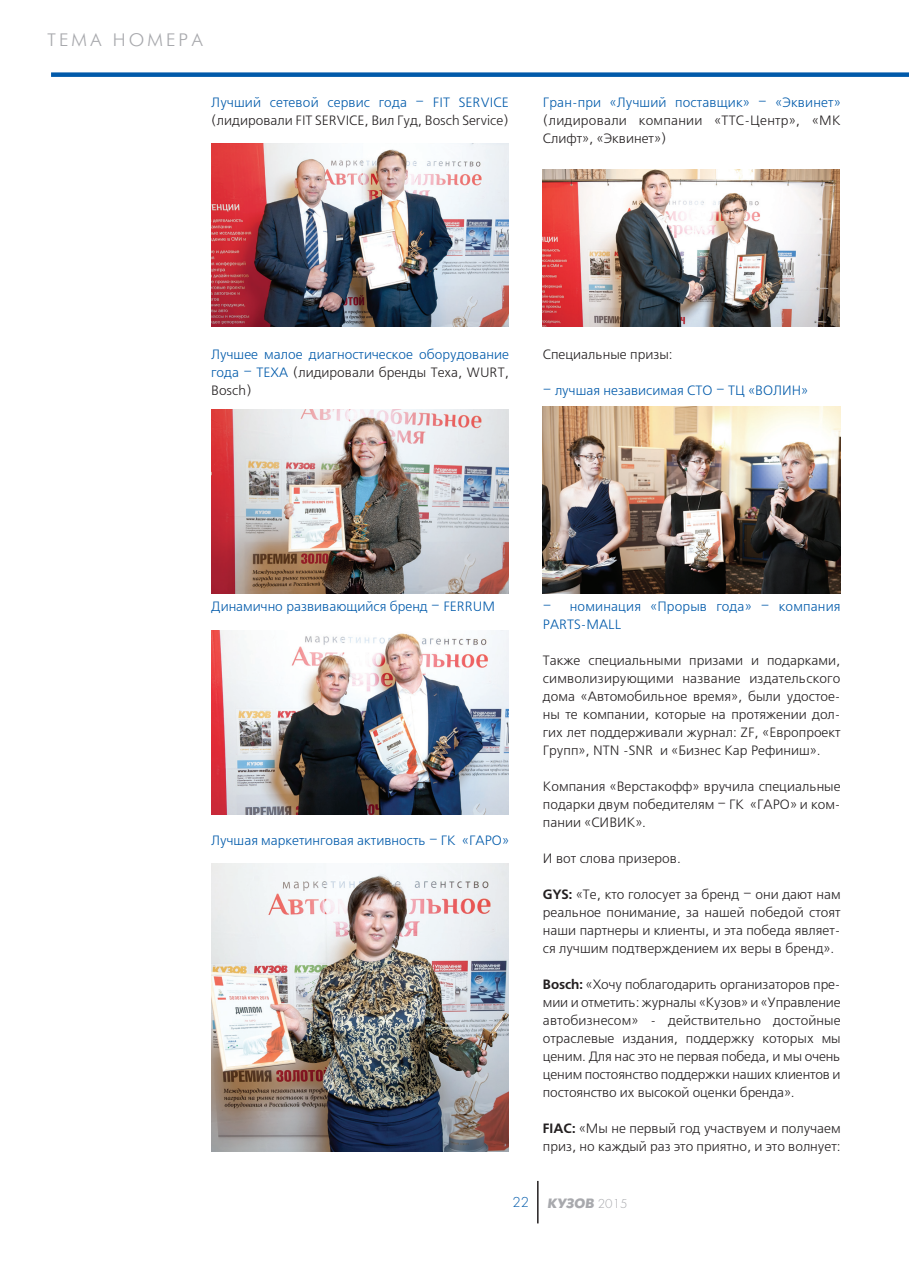
<style>
.page{position:relative;width:909px;height:1266px;background:#fff}
.page>*{position:absolute;margin:0;border:0;box-sizing:border-box;transform-origin:0 0}
.t1{font:18px "Futura Futuris Light C";letter-spacing:.175em;color:#a8a9ad}
.t2{font:13.5px/18px "Free Set C";color:#231f20;text-align:justify}
.t3{font:13.5px/18px "Free Set C";color:#015aaa;text-align:justify}
.t4{font:italic 700 13.5px "Futura Futuris C";color:#a8a9ad}
.s1{color:#231f20}
.s2{font-family:"Free Set";font-weight:600}
.s3{font-family:"Futura";font-weight:300;font-style:normal;font-size:15px;color:#015aaa}
.s4{font-family:"Futura";font-weight:300;font-style:normal}
</style>
<div class="page">
<div style="left:51px;top:72px;width:858px;height:5px;background:#015aaa"></div>
<hr style="left:537px;top:1181px;width:2px;height:42px;background:#231f20">
<img style="left:211px;top:143px;width:298px;height:184px">
<img style="left:543px;top:169px;width:297px;height:158px">
<img style="left:543px;top:406px;width:298px;height:187px">
<img style="left:211px;top:631px;width:298px;height:183px">
<img style="left:211px;top:863px;width:298px;height:288px">
<img style="left:211px;top:409px;width:298px;height:184px">
<h1 class="t1" style="left:48px;top:31px;width:157px">тема номера</h1>
<p class="t3" style="left:211px;top:94px;width:299px">Лучший сетевой сервис года – FIT SERVICE</p>
<p class="t2" style="left:211px;top:112px;width:299px">(лидировали FIT SERVICE, Вил Гуд, Bosch Service)</p>
<p class="t3" style="left:543px;top:94px;width:299px">Гран-при «Лучший поставщик» – «Эквинет»</p>
<p class="t2" style="left:543px;top:112px;width:299px">(лидировали компании «ТТС-Центр», «МК<br>Слифт», «Эквинет»)</p>
<p class="t3" style="left:211px;top:346px;width:299px">Лучшее малое диагностическое оборудование года – TEXA <span class="s1">(лидировали бренды Texa, WURT, Bosch)</span></p>
<p class="t2" style="left:543px;top:346px;width:131px">Специальные призы:</p>
<p class="t3" style="left:543px;top:382px;width:267px">– лучшая независимая СТО – ТЦ «ВОЛИН»</p>
<p class="t3" style="left:211px;top:598px;width:285px">Динамично развивающийся бренд – FERRUM</p>
<p class="t3" style="left:211px;top:832px;width:299px">Лучшая маркетинговая активность – ГК «ГАРО»</p>
<p class="t3" style="left:543px;top:598px;width:299px">– номинация «Прорыв года» – компания<br>PARTS-MALL</p>
<p class="t2" style="left:543px;top:652px;width:299px">Также специальными призами и подарками, символизирующими название издательского дома «Автомобильное время», были удостое&shy;ны те компании, которые на протяжении дол&shy;гих лет поддерживали журнал: ZF, «Европроект Групп», NTN -SNR и «Бизнес Кар Рефиниш».</p>
<p class="t2" style="left:543px;top:778px;width:299px">Компания «Верстакофф» вручила специальные подарки двум победителям – ГК «ГАРО» и ком&shy;пании «СИВИК».</p>
<p class="t2" style="left:543px;top:850px;width:139px">И вот слова призеров.</p>
<p class="t2" style="left:543px;top:886px;width:299px"><span class="s2">GYS:</span> «Те, кто голосует за бренд – они дают нам реальное понимание, за нашей победой стоят наши партнеры и клиенты, и эта победа являет&shy;ся лучшим подтверждением их веры в бренд».</p>
<p class="t2" style="left:543px;top:976px;width:299px"><span class="s2">Bosch:</span> «Хочу поблагодарить организаторов пре&shy;мии и отметить: журналы «Кузов» и «Управление автобизнесом» - действительно достойные отраслевые издания, поддержку которых мы ценим. Для нас это не первая победа, и мы очень ценим постоянство поддержки наших клиентов и постоянство их высокой оценки бренда».</p>
<p class="t2" style="left:543px;top:1120px;width:299px"><span class="s2">FIAС:</span> «Мы не первый год участвуем и получаем приз, но каждый раз это приятно, и это волнует:</p>
<p class="t4" style="left:513px;top:1195px;width:116px"><span class="s3">22</span> КУЗОВ <span class="s4">2015</span></p>
</div>
